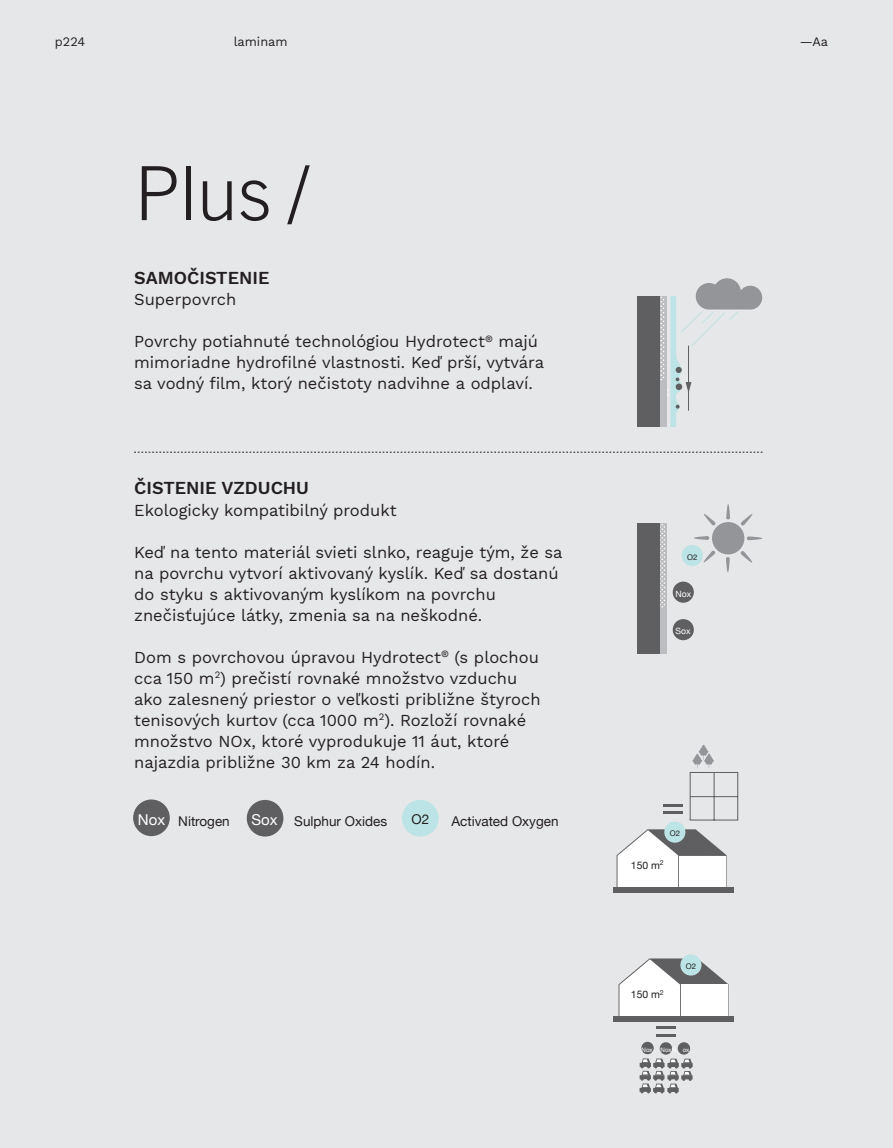
<style>
.page{position:relative;width:893px;height:1148px;background:#fff}
.page>*{position:absolute;margin:0;border:0;box-sizing:border-box;transform-origin:0 0}
.t1{font:300 75px "Trade Gothic Next LT Pro";color:#231f20}
.t2{font:600 18px "Work Sans";color:#231f20}
.t3{font:16.5px/21px "Work Sans";color:#231f20}
.t4{font:15px "Helvetica Neue";color:#fff}
.t5{font:13.5px "Helvetica Neue";color:#231f20}
.t6{font:12.75px "Work Sans";color:#231f20}
.t7{font:10.35px "Helvetica Neue";color:#231f20}
.t8{font:8.7px "Helvetica Neue";color:#fff}
.t9{font:7.8px "Helvetica Neue";color:#231f20}
.t10{font:6.15px "Helvetica Neue";color:#fff}
.s1{font-size:15px;color:#fff}
</style>
<div class="page">
<div style="left:0;top:0;width:892px;height:1147px;background:#e6e7e9"></div>
<svg style="left:670px;top:416px;width:5px;height:11px"></svg>
<svg style="left:659px;top:416px;width:7px;height:11px"></svg>
<svg style="left:659px;top:278px;width:102px;height:138px"></svg>
<div style="left:636px;top:296px;width:23px;height:131px;background:#5f5f62"></div>
<svg style="left:640px;top:1058px;width:51px;height:35px"></svg>
<div style="left:641px;top:1041px;width:12px;height:13px;background:#5f5f62;border-radius:50%"></div>
<div style="left:659px;top:1042px;width:12px;height:12px;background:#5f5f62;border-radius:50%"></div>
<div style="left:677px;top:1042px;width:12px;height:12px;background:#5f5f62;border-radius:50%"></div>
<svg style="left:618px;top:958px;width:110px;height:58px"></svg>
<div style="left:680px;top:983px;width:47px;height:32px;background:#fff"></div>
<div style="left:680px;top:954px;width:21px;height:21px;background:#bce3e5;border-radius:50%"></div>
<svg style="left:656px;top:1026px;width:19px;height:9px"></svg>
<svg style="left:694px;top:504px;width:67px;height:68px"></svg>
<div style="left:681px;top:545px;width:21px;height:21px;background:#bce3e5;border-radius:50%"></div>
<div style="left:672px;top:581px;width:21px;height:21px;background:#5f5f62;border-radius:50%"></div>
<div style="left:672px;top:619px;width:21px;height:21px;background:#5f5f62;border-radius:50%"></div>
<div style="left:648px;top:523px;width:19px;height:131px;background:#bcbdc0"></div>
<svg style="left:659px;top:523px;width:6px;height:107px"></svg>
<div style="left:637px;top:523px;width:22px;height:131px;background:#5f5f62"></div>
<svg style="left:616px;top:829px;width:110px;height:58px"></svg>
<div style="left:664px;top:821px;width:21px;height:21px;background:#bce3e5;border-radius:50%"></div>
<svg style="left:689px;top:744px;width:49px;height:77px"></svg>
<div style="left:679px;top:855px;width:46px;height:32px;background:#fff"></div>
<svg style="left:663px;top:804px;width:19px;height:9px"></svg>
<div style="left:612px;top:887px;width:121px;height:6px;background:#5f5f62"></div>
<div style="left:613px;top:1016px;width:120px;height:6px;background:#5f5f62"></div>
<div style="left:402px;top:799px;width:36px;height:37px;background:#bce3e5;border-radius:50%"></div>
<div style="left:133px;top:799px;width:37px;height:37px;background:#5f5f62;border-radius:50%"></div>
<div style="left:247px;top:799px;width:36px;height:37px;background:#5f5f62;border-radius:50%"></div>
<svg style="left:134px;top:452px;width:628px;height:1px"></svg>
<p class="t6" style="left:55px;top:37px;width:32px">p224</p>
<p class="t6" style="left:233px;top:34px;width:55px">laminam</p>
<p class="t6" style="left:799px;top:34px;width:30px">—Aa</p>
<h1 class="t1" style="left:134px;top:150px;width:176px">Plus /</h1>
<p class="t2" style="left:134px;top:264px;width:137px">SAMOČISTENIE</p>
<p class="t3" style="left:134px;top:288px;width:104px">Superpovrch</p>
<p class="t3" style="left:134px;top:330px;width:411px">Povrchy potiahnuté technológiou Hydrotect<sup>®</sup> majú mimoriadne hydro昀椀lné vlastnosti. Keď prší, vytvára sa vodný 昀椀lm, ktorý nečistoty nadvihne a odplaví.</p>
<p class="t2" style="left:134px;top:474px;width:176px">ČISTENIE VZDUCHU</p>
<p class="t3" style="left:134px;top:498px;width:264px">Ekologicky kompatibilný produkt</p>
<p class="t3" style="left:134px;top:540px;width:429px">Keď na tento materiál svieti slnko, reaguje tým, že sa na povrchu vytvorí aktivovaný kyslík. Keď sa dostanú do styku s aktivovaným kyslíkom na povrchu znečisťujúce látky, zmenia sa na neškodné.</p>
<p class="t3" style="left:134px;top:645px;width:408px">Dom s povrchovou úpravou Hydrotect<sup>®</sup> (s plochou cca 150 m<sup>2</sup>) prečistí rovnaké množstvo vzduchu ako zalesnený priestor o veľkosti približne štyroch tenisových kurtov (cca 1000 m<sup>2</sup>). Rozloží rovnaké množstvo NOx, ktoré vyprodukuje 11 áut, ktoré najazdia približne 30 km za 24 hodín.</p>
<p class="t4" style="left:251px;top:814px;width:28px">Sox</p>
<p class="t5" style="left:411px;top:814px;width:19px">O2</p>
<p class="t5" style="left:138px;top:815px;width:93px"><span class="s1">Nox</span> Nitrogen</p>
<p class="t5" style="left:294px;top:815px;width:94px">Sulphur Oxides</p>
<p class="t5" style="left:451px;top:815px;width:109px">Activated Oxygen</p>
<p class="t9" style="left:687px;top:554px;width:12px">O2</p>
<p class="t8" style="left:675px;top:590px;width:17px">Nox</p>
<p class="t8" style="left:675px;top:628px;width:17px">Sox</p>
<p class="t9" style="left:669px;top:830px;width:12px">O2</p>
<p class="t7" style="left:630px;top:861px;width:34px">150 m<sup>2</sup></p>
<p class="t7" style="left:630px;top:990px;width:34px">150 m<sup>2</sup></p>
<p class="t7" style="left:635px;top:994px;width:34px">150 m<sup>2</sup></p>
<p class="t9" style="left:685px;top:963px;width:12px">O2</p>
<p class="t10" style="left:641px;top:1047px;width:49px">Nox NoxN ox</p>
</div>
